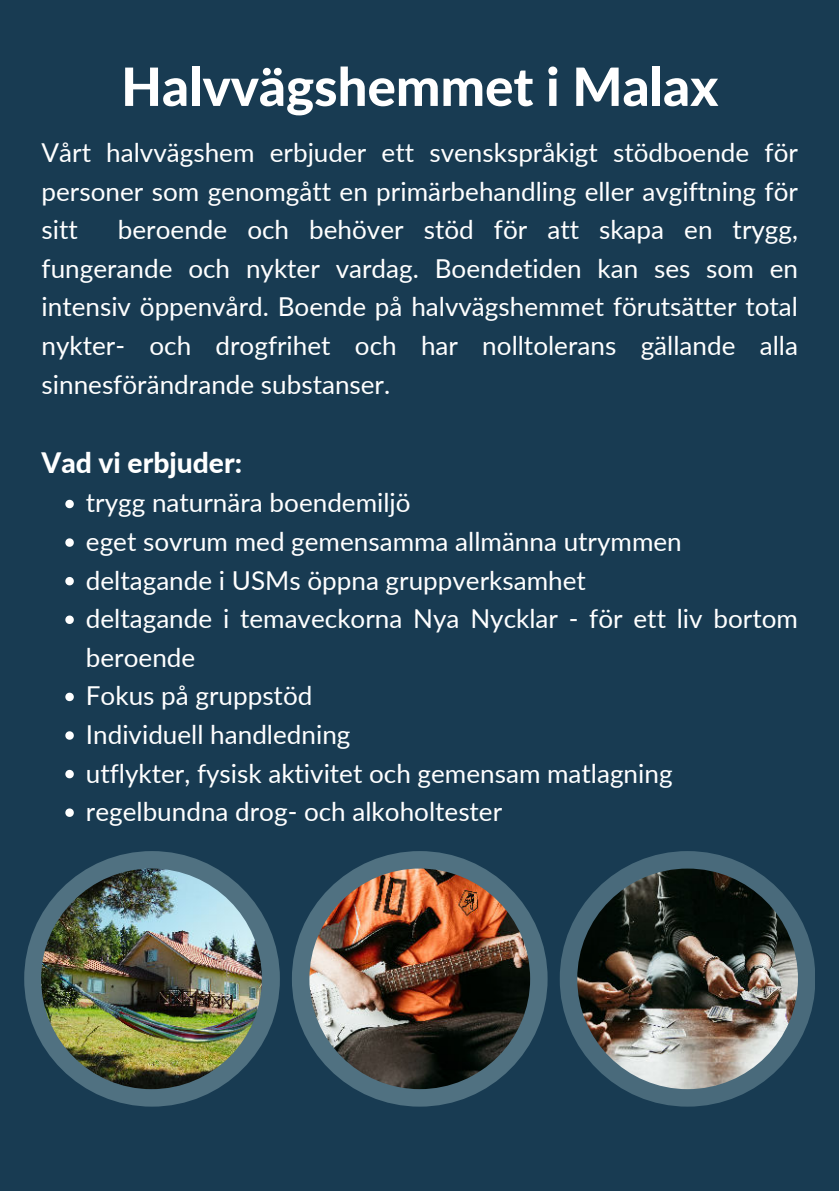
<style>
.page{position:relative;width:839px;height:1191px;background:#fff}
.page>*{position:absolute;margin:0;border:0;box-sizing:border-box;transform-origin:0 0}
.t1{font:800 52.8px "Lato";color:#fff}
.t2{font:800 28.2px "Lato";color:#fff}
.t3{font:26px/38.6px "Lato";color:#fff;text-align:justify}
</style>
<div class="page">
<div style="left:0;top:0;width:838px;height:1191px;background:#183b52"></div>
<svg style="left:24px;top:851px;width:255px;height:255px"></svg>
<svg style="left:292px;top:851px;width:255px;height:255px"></svg>
<svg style="left:559px;top:851px;width:255px;height:255px"></svg>
<svg style="left:65px;top:500px;width:9px;height:8px"></svg>
<svg style="left:65px;top:538px;width:9px;height:9px"></svg>
<svg style="left:65px;top:577px;width:9px;height:8px"></svg>
<svg style="left:65px;top:616px;width:9px;height:8px"></svg>
<svg style="left:65px;top:693px;width:9px;height:8px"></svg>
<svg style="left:65px;top:731px;width:9px;height:9px"></svg>
<svg style="left:65px;top:770px;width:9px;height:8px"></svg>
<svg style="left:65px;top:808px;width:9px;height:9px"></svg>
<img style="left:309px;top:869px;width:221px;height:220px;border-radius:50%">
<img style="left:41px;top:869px;width:221px;height:220px;border-radius:50%">
<img style="left:577px;top:869px;width:220px;height:220px;border-radius:50%">
<h1 class="t1" style="left:121px;top:47px;width:598px">Halvvägshemmet i Malax</h1>
<p class="t3" style="left:42px;top:132px;width:758px">Vårt halvvägshem erbjuder ett svenskspråkigt stödboende för personer som genomgått en primärbehandling eller avgiftning för sitt</p>
<p class="t3" style="left:42px;top:209px;width:758px;text-indent:76px">beroende och behöver stöd för att skapa en trygg, fungerande och nykter vardag. Boendetiden kan ses som en intensiv öppenvård. Boende på halvvägshemmet förutsätter total nykter- och drogfrihet och har nolltolerans gällande alla sinnesförändrande substanser.</p>
<p class="t2" style="left:42px;top:442px;width:202px">Vad vi erbjuder:</p>
<p class="t3" style="left:86px;top:483px;width:713px;text-align:left">trygg naturnära boendemiljö<br>eget sovrum med gemensamma allmänna utrymmen deltagande i USMs öppna gruppverksamhet<br>deltagande i temaveckorna Nya Nycklar - för ett liv bortom beroende<br>Fokus på gruppstöd<br>Individuell handledning<br>utflykter, fysisk aktivitet och gemensam matlagning regelbundna drog- och alkoholtester</p>
</div>
